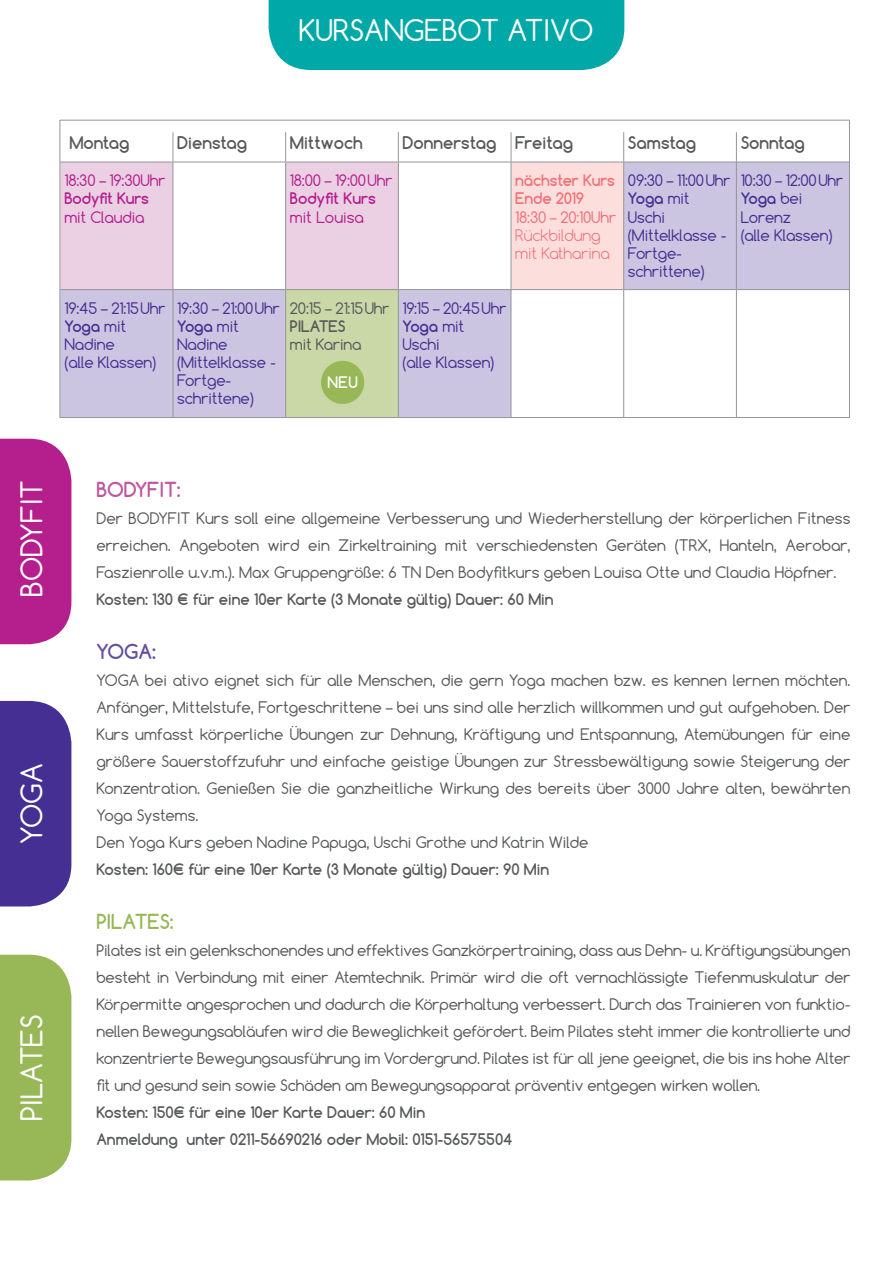
<style>
.page{position:relative;width:893px;height:1263px;background:#fff}
.page>*{position:absolute;margin:0;border:0;box-sizing:border-box;transform-origin:0 0}
.t1{font:28.2px "Comfortaa";color:#fff}
.t2{font:700 19.5px "Comfortaa";color:#be55a1}
.t3{font:700 19.5px "Comfortaa";color:#98b757}
.t4{font:700 19.5px "Comfortaa";color:#6350a1}
.t5{font:700 16.5px "Comfortaa";color:#57585a}
.t6{font:15px/27px "Comfortaa";color:#57585a;text-align:justify}
.t7{font:15px/18px "Comfortaa";letter-spacing:-.01em;color:#452f92}
.t8{font:700 15px/27px "Comfortaa";color:#57585a}
.t9{font:15px "Comfortaa";letter-spacing:-.01em;color:#b41e8d}
.t10{font:300 15px/18px "Comfortaa";letter-spacing:-.01em;color:#f17079}
.t11{font:700 15px "Comfortaa";letter-spacing:-.005em;color:#b41e8d}
.t12{font:700 15px/18px "Comfortaa";letter-spacing:-.01em;color:#f17079}
.t13{font:15px "Comfortaa";letter-spacing:-.01em;color:#f17079}
.t14{font:700 15px "Comfortaa";color:#fff}
.s1{font-weight:700}
</style>
<div class="page">
<div style="left:0;top:439px;width:71px;height:205px;background:#b41e8d"></div>
<div style="left:0;top:701px;width:71px;height:205px;background:#452f92"></div>
<div style="left:0;top:955px;width:71px;height:225px;background:#98b757"></div>
<svg style="left:59px;top:119px;width:791px;height:299px"></svg>
<div style="left:269px;top:0;width:355px;height:70px;background:#00a9a7"></div>
<div style="left:321px;top:361px;width:43px;height:43px;background:#98b757;border-radius:50%"></div>
<h1 class="t1" style="left:299px;top:13px;width:296px">KURSANGEBOT ATIVO</h1>
<p class="t5" style="left:69px;top:133px;width:62px">Montag</p>
<p class="t5" style="left:177px;top:133px;width:71px">Dienstag</p>
<p class="t5" style="left:290px;top:133px;width:74px">Mittwoch</p>
<p class="t5" style="left:403px;top:133px;width:172px">Donnerstag Freitag</p>
<p class="t5" style="left:628px;top:133px;width:70px">Samstag</p>
<p class="t5" style="left:741px;top:133px;width:66px">Sonntag</p>
<p class="t9" style="left:65px;top:171px;width:102px">18:30 – 19:30Uhr</p>
<p class="t11" style="left:65px;top:189px;width:86px">Bodyfit Kurs</p>
<p class="t9" style="left:65px;top:207px;width:81px">mit Claudia</p>
<p class="t12" style="left:515px;top:172px;width:101px">nächster Kurs<br>Ende 2019</p>
<p class="t13" style="left:515px;top:207px;width:102px">18:30 – 20:10Uhr</p>
<p class="t10" style="left:515px;top:226px;width:96px">Rückbildung mit Katharina</p>
<p class="t9" style="left:290px;top:171px;width:104px">18:00 – 19:00Uhr</p>
<p class="t11" style="left:290px;top:189px;width:88px">Bodyfit Kurs</p>
<p class="t9" style="left:290px;top:207px;width:75px">mit Louisa</p>
<p class="t7" style="left:628px;top:172px;width:104px">09:30 – 11:00Uhr<br><span class="s1">Yoga</span> mit<br>Uschi (Mittelklasse -<br>Fortge&shy;schrittene)</p>
<p class="t7" style="left:741px;top:172px;width:104px">10:30 – 12:00Uhr<br><span class="s1">Yoga</span> bei<br>Lorenz<br>(alle Klassen)</p>
<p class="t7" style="left:65px;top:299px;width:102px">19:45 – 21:15Uhr<br><span class="s1">Yoga</span> mit<br>Nadine<br>(alle Klassen)</p>
<p class="t7" style="left:177px;top:299px;width:104px">19:30 – 21:00Uhr<br><span class="s1">Yoga</span> mit<br>Nadine (Mittelklasse -<br>Fortge&shy;schrittene)</p>
<p class="t6" style="left:290px;top:295px;width:101px">20:15 – 21:15Uhr</p>
<p class="t8" style="left:290px;top:313px;width:57px">PILATES</p>
<p class="t6" style="left:290px;top:331px;width:73px">mit Karina</p>
<p class="t14" style="left:327px;top:373px;width:32px">NEU</p>
<p class="t7" style="left:403px;top:299px;width:105px">19:15 – 20:45Uhr<br><span class="s1">Yoga</span> mit<br>Uschi<br>(alle Klassen)</p>
<h1 class="t1" style="left:14px;top:597px;width:118px;rotate:-90deg">BODYFIT</h1>
<h1 class="t1" style="left:14px;top:844px;width:82px;rotate:-90deg">YOGA</h1>
<h1 class="t1" style="left:14px;top:1121px;width:108px;rotate:-90deg">PILATES</h1>
<h2 class="t2" style="left:96px;top:477px;width:86px">BODYFIT:</h2>
<p class="t6" style="left:96px;top:505px;width:756px">Der BODYFIT Kurs soll eine allgemeine Verbesserung und Wiederherstellung der körperlichen Fitness erreichen. Angeboten wird ein Zirkeltraining mit verschiedensten Geräten (TRX, Hanteln, Aerobar, Faszienrolle u.v.m.). Max Gruppengröße: 6 TN Den Bodyfitkurs geben Louisa Otte und Claudia Höpfner.</p>
<p class="t8" style="left:96px;top:586px;width:459px">Kosten: 130 € für eine 10er Karte (3 Monate gültig) Dauer: 60 Min</p>
<h2 class="t4" style="left:96px;top:639px;width:61px">YOGA:</h2>
<p class="t6" style="left:96px;top:667px;width:756px;text-align:left">YOGA bei ativo eignet sich für alle Menschen, die gern Yoga machen bzw. es kennen lernen möchten.<br>Anfänger, Mittelstufe, Fortgeschrittene – bei uns sind alle herzlich willkommen und gut aufgehoben. Der Kurs umfasst körperliche Übungen zur Dehnung, Kräftigung und Entspannung, Atemübungen für eine größere Sauerstoffzufuhr und einfache geistige Übungen zur Stressbewältigung sowie Steigerung der Konzentration. Genießen Sie die ganzheitliche Wirkung des bereits über 3000 Jahre alten, bewährten Yoga Systems.<br>Den Yoga Kurs geben Nadine Papuga, Uschi Grothe und Katrin Wilde</p>
<p class="t8" style="left:96px;top:856px;width:454px">Kosten: 160€ für eine 10er Karte (3 Monate gültig) Dauer: 90 Min</p>
<h2 class="t3" style="left:96px;top:909px;width:79px">PILATES:</h2>
<p class="t6" style="left:96px;top:937px;width:756px">Pilates ist ein gelenkschonendes und effektives Ganzkörpertraining, dass aus Dehn- u. Kräftigungsübungen besteht in Verbindung mit einer Atemtechnik. Primär wird die oft vernachlässigte Tiefenmuskulatur der Körpermitte angesprochen und dadurch die Körperhaltung verbessert. Durch das Trainieren von funktio&shy;nellen Bewegungsabläufen wird die Beweglichkeit gefördert. Beim Pilates steht immer die kontrollierte und konzentrierte Bewegungsausführung im Vordergrund. Pilates ist für all jene geeignet, die bis ins hohe Alter fit und gesund sein sowie Schäden am Bewegungsapparat präventiv entgegen wirken wollen.</p>
<p class="t8" style="left:96px;top:1099px;width:418px">Kosten: 150€ für eine 10er Karte Dauer: 60 Min<br>Anmeldung unter 0211-56690216 oder Mobil: 0151-56575504</p>
</div>
